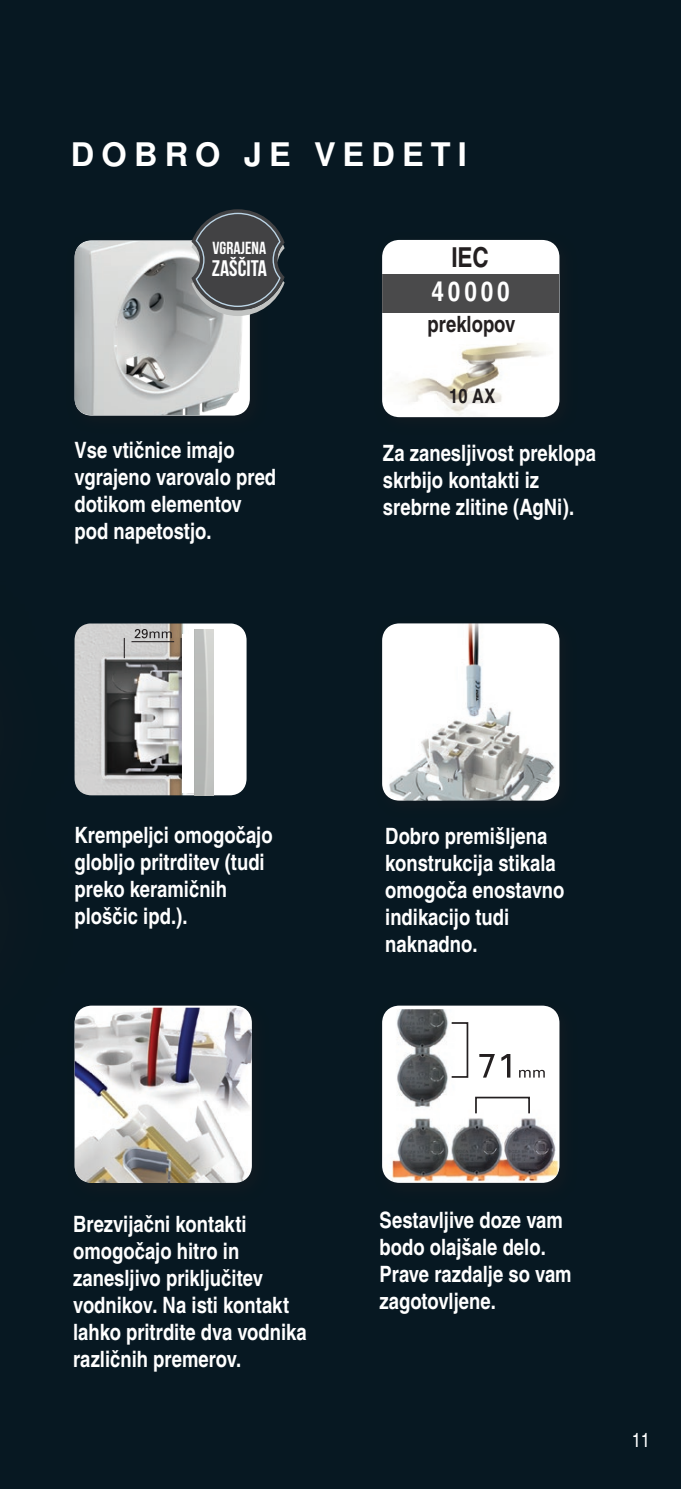
<style>
.page{position:relative;width:681px;height:1489px;background:#fff}
.page>*{position:absolute;margin:0;border:0;box-sizing:border-box;transform-origin:0 0}
.t1{font:700 32.5px "Nimbus San L";letter-spacing:.22em;color:#fff}
.t2{font:700 27.5px "Nimbus San Con L";letter-spacing:.14em;color:#fff}
.t3{font:700 27.5px "Nimbus San Con L";color:#231f20}
.t4{font:700 22.5px/27px "Nimbus San Con L";color:#fff}
.t5{font:700 22.5px "Nimbus San Con L";color:#231f20}
.t6{font:700 22.5px "Bebas Neue";color:#fff}
.t7{font:700 20px "Nimbus San Con L";color:#231f20}
.t8{font:20px "Nimbus San Con L";color:#fff}
.t9{font:700 17.5px "Bebas Neue";color:#fff}
</style>
<div class="page">
<div style="left:0;top:0;width:680px;height:1488px;background:#071822"></div>
<img style="left:74px;top:240px;width:174px;height:175px">
<div style="left:373px;top:231px;width:205px;height:205px;background:#231f20;opacity:.35"></div>
<div style="left:382px;top:240px;width:177px;height:177px;background:#fff;border-radius:18px"></div>
<img style="left:382px;top:251px;width:177px;height:166px">
<div style="left:382px;top:275px;width:177px;height:38px;background:#4a4a4b"></div>
<img style="left:74px;top:623px;width:172px;height:172px">
<svg style="left:124px;top:638px;width:1px;height:20px"></svg>
<svg style="left:180px;top:638px;width:1px;height:20px"></svg>
<hr style="left:131px;top:641px;width:43px;height:1px;background:#231f20">
<svg style="left:135px;top:629px;width:37px;height:9px"></svg>
<div style="left:182px;top:634px;width:37px;height:159px;background:#fff"></div>
<img style="left:194px;top:629px;width:19px;height:166px">
<img style="left:382px;top:623px;width:177px;height:177px">
<img style="left:75px;top:1007px;width:177px;height:176px">
<div style="left:382px;top:1005px;width:177px;height:177px;background:#fff;border-radius:18px"></div>
<img style="left:382px;top:1009px;width:177px;height:174px">
<svg style="left:450px;top:1021px;width:94px;height:93px"></svg>
<svg style="left:191px;top:209px;width:93px;height:107px;background:#4b4f52"></svg>
<h1 class="t1" style="left:71px;top:134px;width:397px">DOBRO JE VEDETI</h1>
<p class="t9" style="left:212px;top:238px;width:55px">VGRAJENA</p>
<p class="t6" style="left:212px;top:256px;width:57px">ZAŠČITA</p>
<p class="t3" style="left:451px;top:237px;width:39px">IEC</p>
<p class="t2" style="left:431px;top:271px;width:80px">40000</p>
<p class="t5" style="left:427px;top:307px;width:89px">preklopov</p>
<p class="t7" style="left:449px;top:381px;width:48px">10 AX</p>
<p class="t4" style="left:74px;top:436px;width:203px">Vse vtičnice imajo vgrajeno varovalo pred dotikom elementov pod napetostjo.</p>
<p class="t4" style="left:383px;top:439px;width:214px">Za zanesljivost preklopa skrbijo kontakti iz srebrne zlitine (AgNi).</p>
<p class="t4" style="left:74px;top:820px;width:199px">Krempeljci omogočajo globljo pritrditev (tudi preko keramičnih ploščic ipd.).</p>
<p class="t4" style="left:385px;top:821px;width:181px">Dobro premišljena konstrukcija stikala omogoča enostavno indikacijo tudi naknadno.</p>
<p class="t4" style="left:73px;top:1209px;width:235px">Brezvijačni kontakti omogočajo hitro in zanesljivo priključitev vodnikov. Na isti kontakt lahko pritrdite dva vodnika različnih premerov.</p>
<p class="t4" style="left:379px;top:1205px;width:193px">Sestavljive doze vam bodo olajšale delo.<br>Prave razdalje so vam zagotovljene.</p>
<p class="t8" style="left:631px;top:1424px;width:20px">11</p>
</div>
